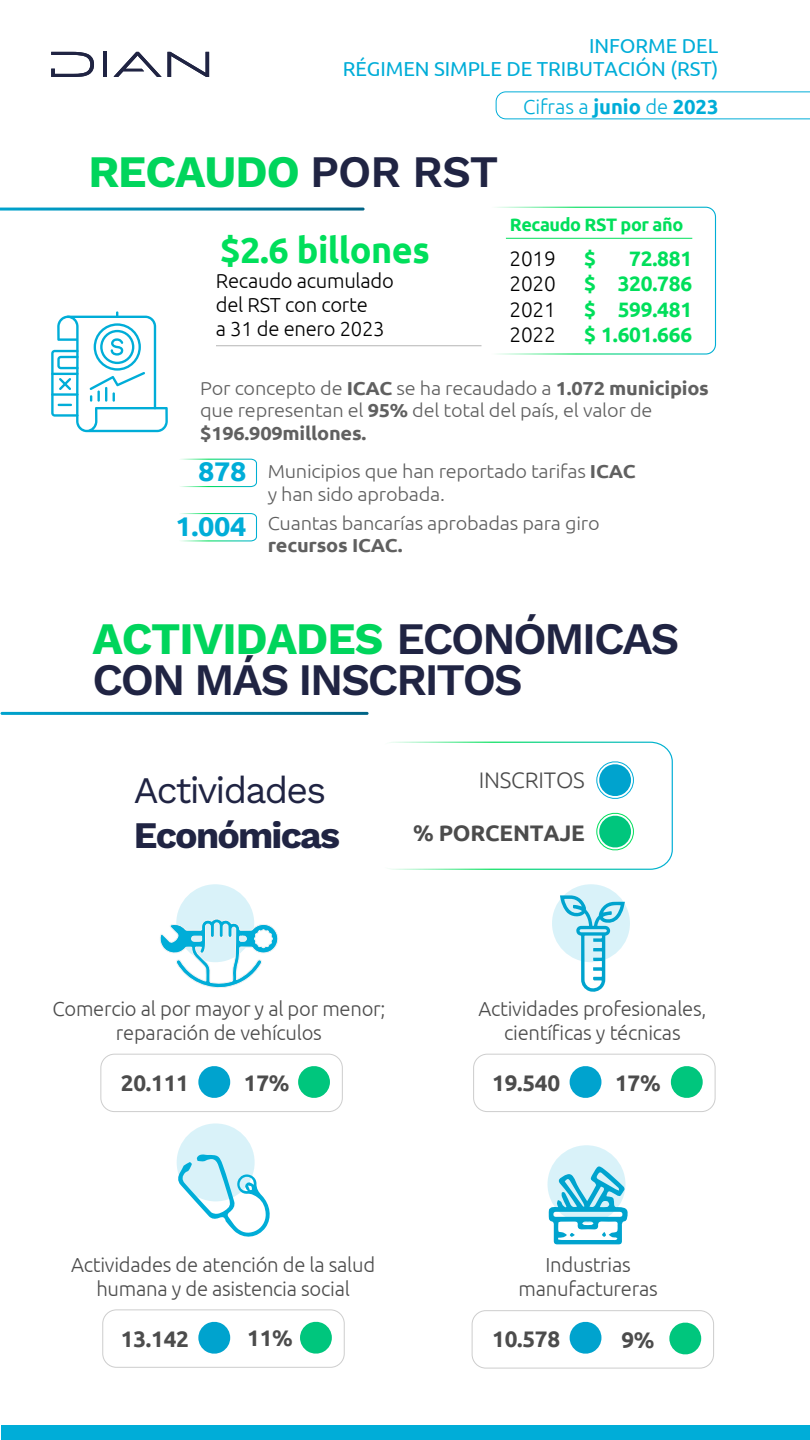
<style>
.page{position:relative;width:810px;height:1440px;background:#fff}
.page>*{position:absolute;margin:0;border:0;box-sizing:border-box;transform-origin:0 0}
.t1{font:600 45px/41.2px "Work Sans";letter-spacing:-.05em;color:#202443}
.t2{font:700 45px "Work Sans";letter-spacing:-.025em;color:#00d55c}
.t3{font:37.5px "Work Sans";letter-spacing:-.05em;color:#202443}
.t4{font:700 37.5px "Work Sans";letter-spacing:-.05em;color:#202443}
.t5{font:700 36px "Ubuntu";letter-spacing:-.015em;color:#00df5b}
.t6{font:700 27px "Ubuntu";letter-spacing:-.015em;color:#00add8;scale:1.07 1}
.t7{font:700 22.5px "Ubuntu";letter-spacing:-.015em;color:#4c4c4c}
.t8{font:300 22.5px "Ubuntu";letter-spacing:-.01em;color:#4c4c4c}
.t9{font:700 20.85px "Ubuntu";letter-spacing:-.015em;color:#00df5b}
.t10{font:300 20.85px "Ubuntu";letter-spacing:-.015em;color:#000}
.t11{font:300 20.25px/24.3px "Ubuntu";letter-spacing:-.015em;color:#4c4c4c;text-align:center}
.t12{font:300 20.25px/24.3px "Ubuntu";letter-spacing:-.015em;color:#000}
.t13{font:20.25px/22.5px "Ubuntu";letter-spacing:-.005em;color:#00add8;text-align:right}
.t14{font:300 20.25px "Ubuntu";letter-spacing:-.005em;color:#00add8}
.t15{font:300 18.75px/22.5px "Ubuntu";letter-spacing:-.015em;color:#606060;scale:1.07 1}
.t16{font:700 18.75px "Ubuntu";letter-spacing:-.015em;color:#606060;scale:1.07 1}
.t17{font:700 18px "Ubuntu";letter-spacing:-.025em;color:#00df5b}
.s1{font-weight:700}
.s2{font-weight:600;color:#202443}
.s3{font-weight:700;color:#00d55c}
</style>
<div class="page">
<div style="left:548px;top:1145px;width:78px;height:78px;background:#d9f2f9;border-radius:50%"></div>
<div style="left:552px;top:884px;width:78px;height:78px;background:#d9f2f9;border-radius:50%"></div>
<div style="left:2px;top:1425px;width:808px;height:15px;background:#00add8"></div>
<svg style="left:0;top:208px;width:365px;height:3px"></svg>
<svg style="left:0;top:712px;width:369px;height:3px"></svg>
<svg style="left:389px;top:741px;width:284px;height:129px"></svg>
<svg style="left:669px;top:1322px;width:32px;height:33px"></svg>
<div style="left:472px;top:1310px;width:242px;height:58px;border:1px solid #cdcdcd;border-radius:14px"></div>
<svg style="left:549px;top:1165px;width:79px;height:79px"></svg>
<svg style="left:671px;top:1066px;width:32px;height:32px"></svg>
<div style="left:473px;top:1054px;width:242px;height:58px;border:1px solid #cdcdcd;border-radius:14px"></div>
<svg style="left:560px;top:895px;width:65px;height:97px"></svg>
<svg style="left:298px;top:1066px;width:32px;height:32px"></svg>
<svg style="left:198px;top:1066px;width:32px;height:32px"></svg>
<svg style="left:570px;top:1066px;width:31px;height:32px"></svg>
<svg style="left:198px;top:1321px;width:32px;height:33px"></svg>
<svg style="left:570px;top:1321px;width:31px;height:33px"></svg>
<div style="left:100px;top:1054px;width:243px;height:58px;border:1px solid #cdcdcd;border-radius:14px"></div>
<svg style="left:160px;top:884px;width:118px;height:104px"></svg>
<hr style="left:506px;top:238px;width:186px;height:1px;background:#00df5b">
<div style="left:481px;top:207px;width:235px;height:148px;border:1px solid #fff;border-radius:10px"></div>
<hr style="left:216px;top:345px;width:266px;height:1px;background:#b5b5b5">
<div style="left:177px;top:1123px;width:78px;height:78px;background:#d9f2f9;border-radius:50%"></div>
<svg style="left:300px;top:1321px;width:32px;height:33px"></svg>
<div style="left:102px;top:1310px;width:243px;height:58px;border:1px solid #cdcdcd;border-radius:14px"></div>
<svg style="left:177px;top:1154px;width:93px;height:83px"></svg>
<svg style="left:51px;top:311px;width:117px;height:121px"></svg>
<svg style="left:180px;top:458px;width:77px;height:30px"></svg>
<svg style="left:180px;top:513px;width:77px;height:29px"></svg>
<svg style="left:114px;top:52px;width:47px;height:25px"></svg>
<svg style="left:51px;top:52px;width:43px;height:25px"></svg>
<hr style="left:103px;top:52px;width:4px;height:25px;background:#202443">
<svg style="left:167px;top:52px;width:42px;height:25px"></svg>
<svg style="left:496px;top:91px;width:314px;height:28px"></svg>
<p class="t13" style="left:343px;top:34px;width:377px">INFORME DEL<br>RÉGIMEN SIMPLE DE TRIBUTACIÓN (RST)</p>
<p class="t14" style="left:523px;top:95px;width:197px">Cifras a <span class="s1">junio</span> de <span class="s1">2023</span></p>
<h1 class="t2" style="left:88px;top:146px;width:412px">RECAUDO <span class="s2">POR RST</span></h1>
<h3 class="t5" style="left:220px;top:229px;width:211px">$2.6 billones</h3>
<p class="t12" style="left:216px;top:268px;width:179px">Recaudo acumulado del RST con corte<br>a 31 de enero 2023</p>
<p class="t17" style="left:510px;top:213px;width:175px">Recaudo RST por año</p>
<p class="t10" style="left:510px;top:246px;width:48px">2019</p>
<p class="t9" style="left:584px;top:246px;width:13px">$</p>
<p class="t9" style="left:629px;top:246px;width:65px">72.881</p>
<p class="t10" style="left:510px;top:272px;width:48px">2020</p>
<p class="t9" style="left:584px;top:271px;width:110px">$ 320.786</p>
<p class="t10" style="left:510px;top:297px;width:48px">2021</p>
<p class="t9" style="left:584px;top:296px;width:110px">$ 599.481</p>
<p class="t10" style="left:510px;top:322px;width:48px">2022</p>
<p class="t9" style="left:584px;top:322px;width:110px">$ 1.601.666</p>
<p class="t15" style="left:200px;top:376px;width:477px">Por concepto de <span class="s1">ICAC</span> se ha recaudado a <span class="s1">1.072 municipios </span>que representan el <span class="s1">95%</span> del total del país, el valor de <span class="s1">$196.909millones.</span></p>
<p class="t15" style="left:268px;top:460px;width:345px">Municipios que han reportado tarifas <span class="s1">ICAC </span>y han sido aprobada.</p>
<p class="t15" style="left:268px;top:511px;width:312px">Cuantas bancarías aprobadas para giro</p>
<p class="t16" style="left:268px;top:534px;width:128px">recursos ICAC.</p>
<h3 class="t6" style="left:198px;top:455px;width:47px">878</h3>
<h3 class="t6" style="left:176px;top:510px;width:68px">1.004</h3>
<h1 class="t1" style="left:92px;top:620px;width:589px"><span class="s3">ACTIVIDADES</span> ECONÓMICAS<br>CON MÁS INSCRITOS</h1>
<h2 class="t3" style="left:134px;top:762px;width:194px">Actividades</h2>
<h2 class="t4" style="left:134px;top:814px;width:208px">Económicas</h2>
<p class="t8" style="left:479px;top:767px;width:108px">INSCRITOS</p>
<p class="t7" style="left:413px;top:820px;width:173px">% PORCENTAJE</p>
<p class="t11" style="left:52px;top:996px;width:335px">Comercio al por mayor y al por menor; reparación de vehículos</p>
<p class="t11" style="left:478px;top:996px;width:230px">Actividades profesionales, científicas y técnicas</p>
<p class="t7" style="left:121px;top:1069px;width:69px">20.111</p>
<p class="t7" style="left:244px;top:1069px;width:47px">17%</p>
<p class="t7" style="left:492px;top:1069px;width:69px">19.540</p>
<p class="t7" style="left:615px;top:1069px;width:47px">17%</p>
<p class="t11" style="left:71px;top:1252px;width:306px">Actividades de atención de la salud humana y de asistencia social</p>
<p class="t11" style="left:519px;top:1252px;width:141px">Industrias manufactureras</p>
<p class="t7" style="left:247px;top:1324px;width:47px">11%</p>
<p class="t7" style="left:121px;top:1325px;width:69px">13.142</p>
<p class="t7" style="left:492px;top:1325px;width:69px">10.578</p>
<p class="t7" style="left:621px;top:1326px;width:35px">9%</p>
</div>
